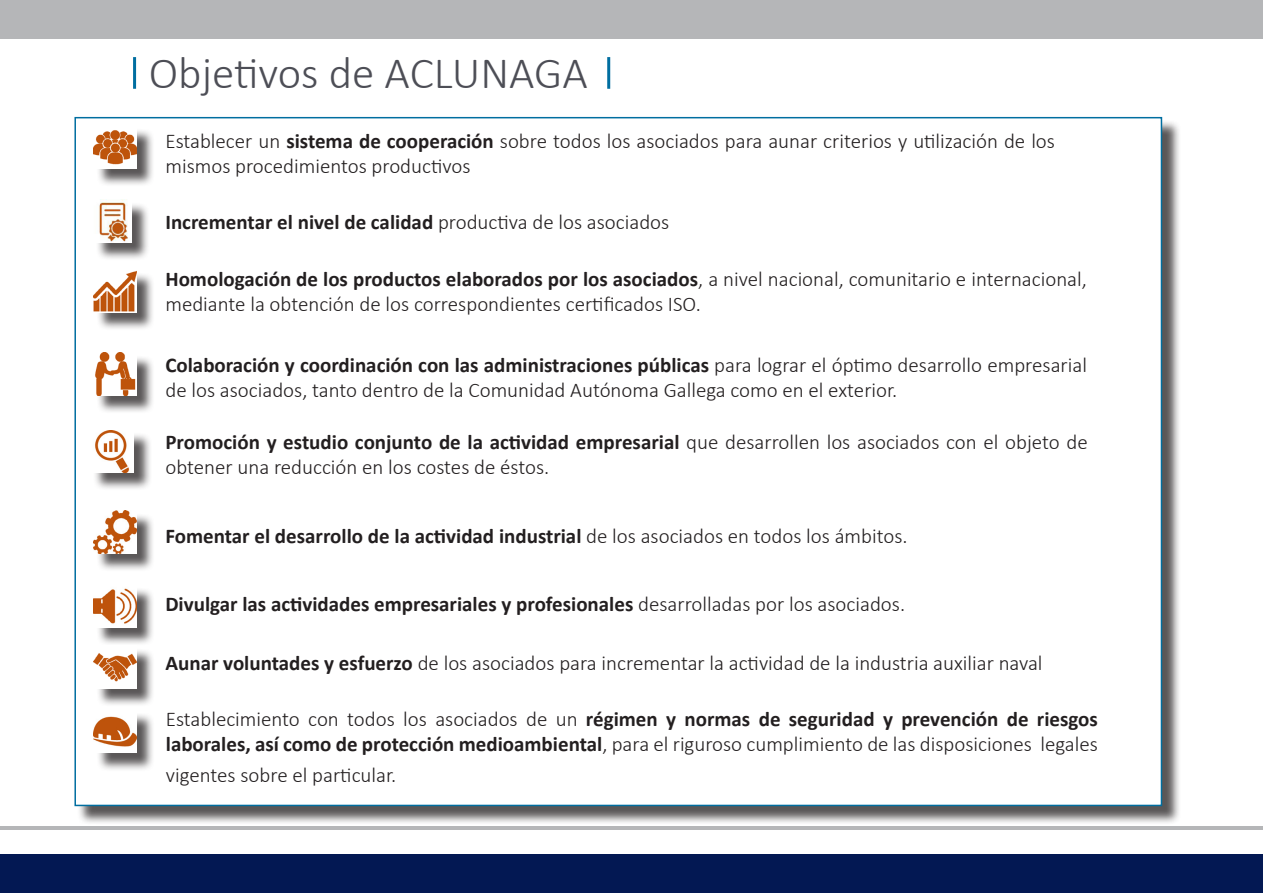
<style>
.page{position:relative;width:1263px;height:893px;background:#fff}
.page>*{position:absolute;margin:0;border:0;box-sizing:border-box;transform-origin:0 0}
.t1{font:300 45px "Calibri";color:#4d4e56}
.t2{font:300 21px/25.2px "Calibri";color:#231f20}
.t3{font:700 21px "Calibri";color:#231f20}
.s1{font-weight:700}
.s2{font-weight:300}
</style>
<div class="page">
<div style="left:0;top:0;width:1263px;height:38px;background:#b5b6b8"></div>
<div style="left:77px;top:119px;width:1104px;height:706px;background:#231f20;opacity:.75"></div>
<div style="left:74px;top:117px;width:1088px;height:689px;background:#fff;border:2px solid #006ea0"></div>
<div style="left:96px;top:128px;width:59px;height:59px;background:#231f20;opacity:.75"></div>
<img style="left:94px;top:128px;width:42px;height:40px">
<div style="left:95px;top:202px;width:55px;height:59px;background:#231f20;opacity:.75"></div>
<img style="left:95px;top:200px;width:36px;height:42px">
<div style="left:96px;top:272px;width:59px;height:59px;background:#231f20;opacity:.75"></div>
<img style="left:94px;top:271px;width:42px;height:41px">
<div style="left:96px;top:355px;width:59px;height:59px;background:#231f20;opacity:.75"></div>
<img style="left:95px;top:353px;width:41px;height:42px">
<div style="left:93px;top:432px;width:59px;height:59px;background:#231f20;opacity:.75"></div>
<img style="left:93px;top:430px;width:40px;height:42px">
<div style="left:96px;top:513px;width:59px;height:59px;background:#231f20;opacity:.75"></div>
<img style="left:94px;top:511px;width:42px;height:42px">
<div style="left:96px;top:587px;width:59px;height:59px;background:#231f20;opacity:.75"></div>
<img style="left:94px;top:587px;width:42px;height:40px">
<div style="left:96px;top:648px;width:59px;height:59px;background:#231f20;opacity:.75"></div>
<img style="left:94px;top:648px;width:42px;height:40px">
<div style="left:96px;top:713px;width:59px;height:58px;background:#231f20;opacity:.75"></div>
<img style="left:94px;top:713px;width:42px;height:40px">
<hr style="left:607px;top:57px;width:3px;height:32px;background:#006ea0">
<hr style="left:133px;top:57px;width:3px;height:32px;background:#006ea0">
<hr style="left:0;top:826px;width:1263px;height:3px;background:#b5b6b8">
<div style="left:0;top:855px;width:1263px;height:38px;background:#031853"></div>
<h1 class="t1" style="left:149px;top:45px;width:440px">Objetivos de ACLUNAGA</h1>
<p class="t2" style="left:165px;top:128px;width:891px">Establecer un <span class="s1">sistema de cooperación</span> sobre todos los asociados para aunar criterios y utilización de los mismos procedimientos productivos</p>
<p class="t3" style="left:165px;top:208px;width:505px">Incrementar el nivel de calidad <span class="s2">productiva de los asociados</span></p>
<p class="t2" style="left:165px;top:266px;width:923px"><span class="s1">Homologación de los productos elaborados por los asociados</span>, a nivel nacional, comunitario e internacional, mediante la obtención de los correspondientes certificados ISO.</p>
<p class="t2" style="left:165px;top:352px;width:923px"><span class="s1">Colaboración y coordinación con las administraciones públicas</span> para lograr el óptimo desarrollo empresarial de los asociados, tanto dentro de la Comunidad Autónoma Gallega como en el exterior.</p>
<p class="t2" style="left:165px;top:429px;width:924px"><span class="s1">Promoción y estudio conjunto de la actividad empresarial</span> que desarrollen los asociados con el objeto de obtener una reducción en los costes de éstos.</p>
<p class="t3" style="left:165px;top:521px;width:744px">Fomentar el desarrollo de la actividad industrial <span class="s2">de los asociados en todos los ámbitos.</span></p>
<p class="t3" style="left:165px;top:589px;width:741px">Divulgar las actividades empresariales y profesionales <span class="s2">desarrolladas por los asociados.</span></p>
<p class="t2" style="left:165px;top:650px;width:879px"><span class="s1">Aunar voluntades y esfuerzo</span> de los asociados para incrementar la actividad de la industria auxiliar naval</p>
<p class="t2" style="left:166px;top:706px;width:934px">Establecimiento con todos los asociados de un <span class="s1">régimen y normas de seguridad y prevención de riesgos laborales, así como de protección medioambiental</span>, para el riguroso cumplimiento de las disposiciones legales</p>
<p class="t2" style="left:166px;top:762px;width:232px">vigentes sobre el particular.</p>
</div>
